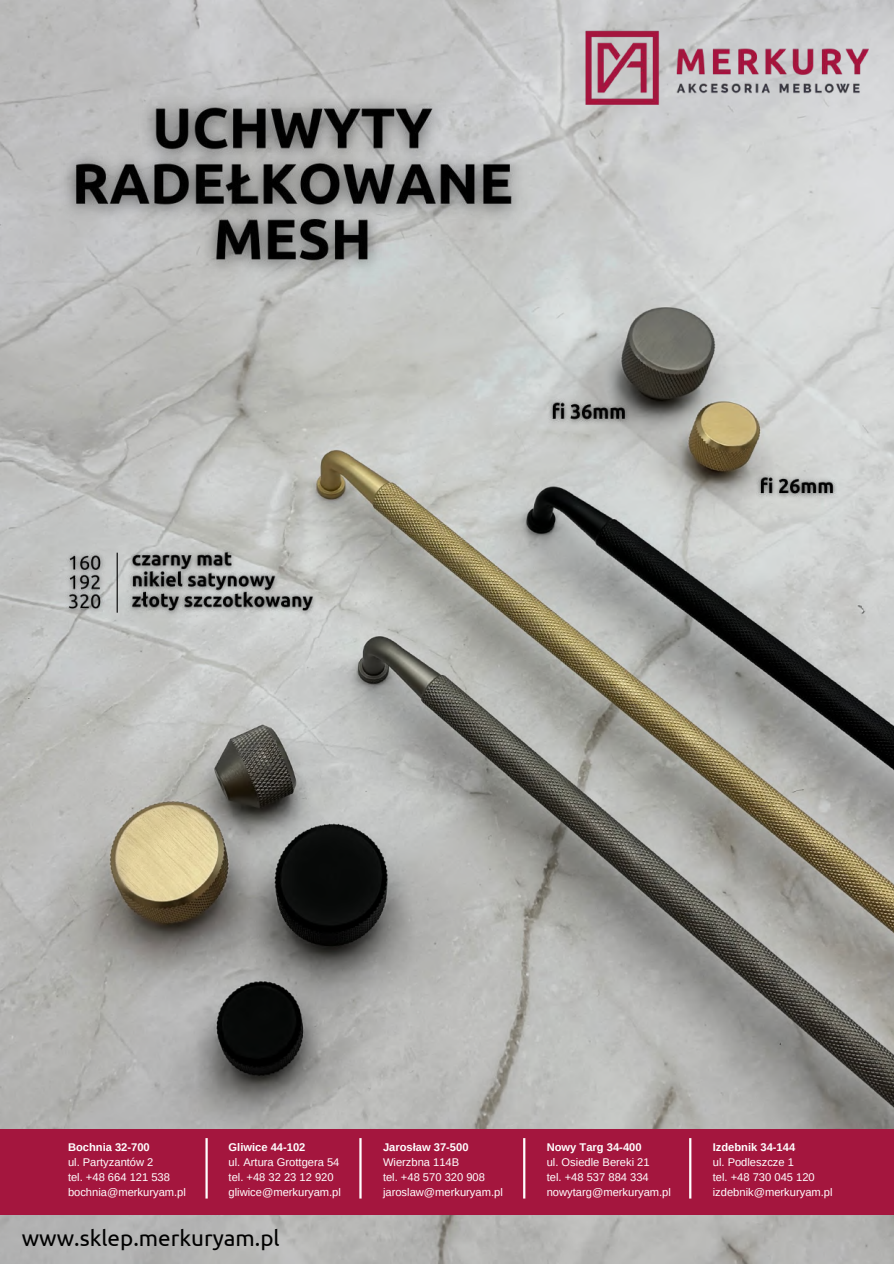
<style>
.page{position:relative;width:894px;height:1264px;background:#fff}
.page>*{position:absolute;margin:0;border:0;box-sizing:border-box;transform-origin:0 0}
.t1{font:22.5px "Ubuntu";color:#000}
.t2{font:11.1px/14.9px "Arimo";color:#fff}
.t3{font:700 11.1px "Arimo";color:#fff}
</style>
<div class="page">
<img style="left:0;top:0;width:893px;height:1263px">
<img style="left:575px;top:15px;width:316px;height:105px">
<img style="left:59px;top:546px;width:52px;height:72px">
<hr style="left:117px;top:552px;width:1px;height:60px;background:#000">
<img style="left:52px;top:84px;width:485px;height:203px">
<img style="left:750px;top:468px;width:92px;height:37px">
<img style="left:542px;top:393px;width:92px;height:37px">
<img style="left:123px;top:542px;width:200px;height:95px">
<div style="left:0;top:1129px;width:893px;height:85px;background:#a4163e"></div>
<hr style="left:205px;top:1138px;width:3px;height:60px;background:#fff">
<hr style="left:359px;top:1138px;width:2px;height:60px;background:#fff">
<hr style="left:523px;top:1138px;width:2px;height:60px;background:#fff">
<hr style="left:689px;top:1138px;width:2px;height:60px;background:#fff">
<p class="t3" style="left:68px;top:1141px;width:83px">Bochnia 32-700</p>
<p class="t2" style="left:68px;top:1154px;width:119px">ul. Partyzantów 2<br>tel. +48 664 121 538 bochnia@merkuryam.pl</p>
<p class="t3" style="left:228px;top:1141px;width:78px">Gliwice 44-102</p>
<p class="t2" style="left:228px;top:1154px;width:114px">ul. Artura Grottgera 54 tel. +48 32 23 12 920 gliwice@merkuryam.pl</p>
<h1 class="t1" style="left:22px;top:1225px;width:259px">www.sklep.merkuryam.pl</h1>
<p class="t3" style="left:383px;top:1141px;width:87px">Jarosław 37-500</p>
<p class="t2" style="left:383px;top:1154px;width:121px">Wierzbna 114B<br>tel. +48 570 320 908 jaroslaw@merkuryam.pl</p>
<p class="t3" style="left:546px;top:1141px;width:96px">Nowy Targ 34-400</p>
<p class="t2" style="left:546px;top:1154px;width:126px">ul. Osiedle Bereki 21<br>tel. +48 537 884 334 nowytarg@merkuryam.pl</p>
<p class="t3" style="left:712px;top:1141px;width:84px">Izdebnik 34-144</p>
<p class="t2" style="left:712px;top:1154px;width:121px">ul. Podleszcze 1<br>tel. +48 730 045 120 izdebnik@merkuryam.pl</p>
</div>
